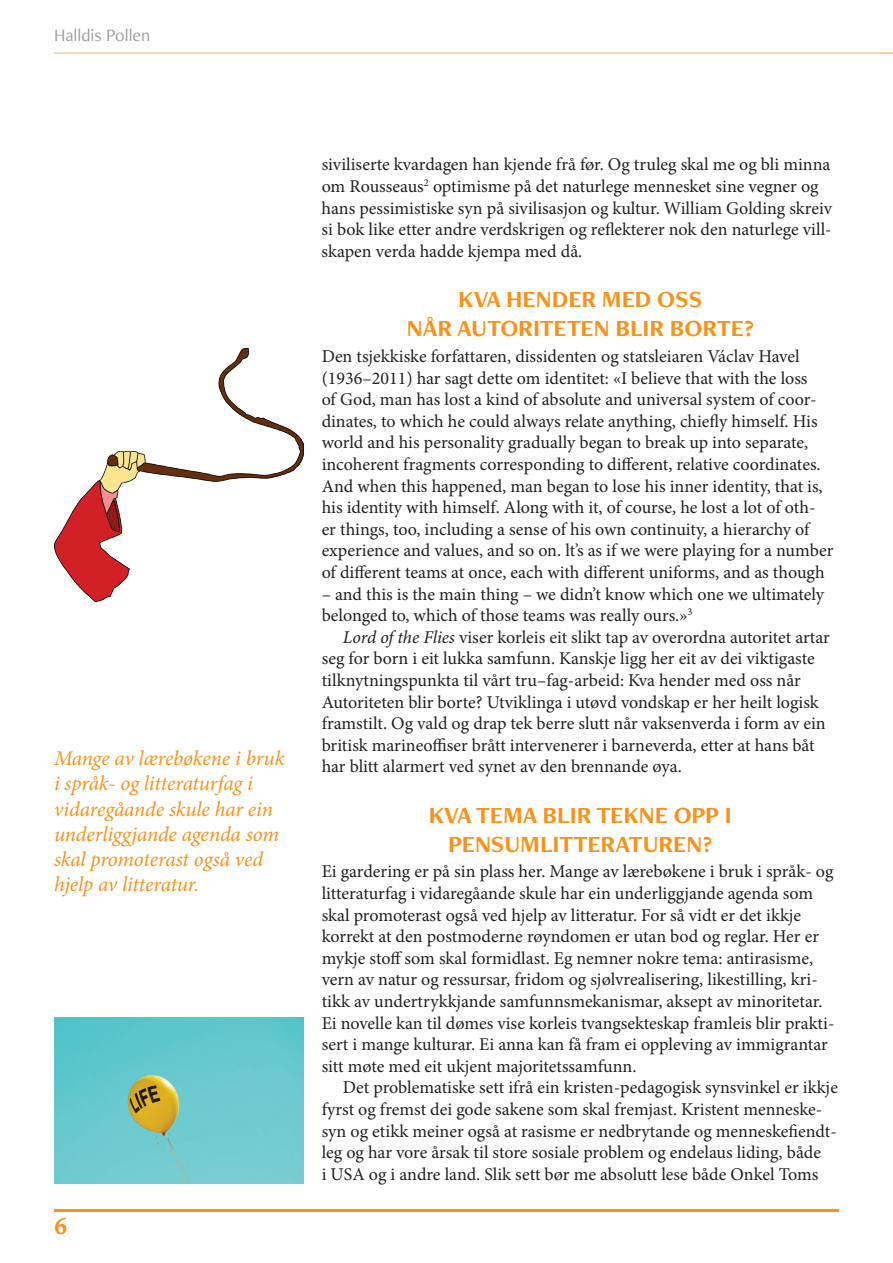
<style>
.page{position:relative;width:893px;height:1263px;background:#fff}
.page>*{position:absolute;margin:0;border:0;box-sizing:border-box;transform-origin:0 0}
.t1{font:700 24px/28.8px "Freight Neo Pro";color:#f7931d;text-align:center}
.t2{font:italic 21px/25.2px "Minion Pro";letter-spacing:-.01em;color:#f7931d}
.t3{font:18px/21.6px "Minion Pro";color:#231f20}
.t4{font:18px "Freight Neo Pro";color:#999b9e}
.s1{font-style:italic}
</style>
<div class="page">
<hr style="left:54px;top:52px;width:839px;height:2px;background:#fdc98f">
<hr style="left:54px;top:1209px;width:785px;height:3px;background:#f7931d">
<img style="left:54px;top:349px;width:250px;height:253px">
<img style="left:54px;top:1018px;width:250px;height:165px">
<p class="t4" style="left:54px;top:23px;width:98px">Halldis Pollen</p>
<p class="t2" style="left:54px;top:746px;width:232px">Mange av lærebøkene i bruk i språk- og litteraturfag i vidaregåande skule har ein underliggjande agenda som skal promoterast også ved hjelp av litteratur.</p>
<h1 class="t1" style="left:54px;top:1211px;width:15px">6</h1>
<p class="t3" style="left:322px;top:154px;width:512px">siviliserte kvardagen han kjende frå før. Og truleg skal me og bli minna om Rousseaus<sup>2</sup> optimisme på det naturlege mennesket sine vegner og hans pessimistiske syn på sivilisasjon og kultur. William Golding skreiv si bok like etter andre verdskrigen og reflekterer nok den naturlege vill&shy;skapen verda hadde kjempa med då.</p>
<h1 class="t1" style="left:407px;top:284px;width:349px">KVA HENDER MED OSS<br>NÅR AUTORITETEN BLIR BORTE?</h1>
<p class="t3" style="left:322px;top:345px;width:513px">Den tsjekkiske forfattaren, dissidenten og statsleiaren Václav Havel (1936–2011) har sagt dette om identitet: «I believe that with the loss<br>of God, man has lost a kind of absolute and universal system of coor&shy;dinates, to which he could always relate anything, chiefly himself. His world and his personality gradually began to break up into separate, incoherent fragments corresponding to different, relative coordinates.<br>And when this happened, man began to lose his inner identity, that is, his identity with himself. Along with it, of course, he lost a lot of oth&shy;er things, too, including a sense of his own continuity, a hierarchy of experience and values, and so on. lt’s as if we were playing for a number of different teams at once, each with different uniforms, and as though</p>
<p class="t3" style="left:322px;top:583px;width:504px">– and this is the main thing – we didn’t know which one we ultimately belonged to, which of those teams was really ours.»<sup>3</sup></p>
<p class="t3" style="left:322px;top:626px;width:510px;text-indent:21px"><span class="s1">Lord of the Flies</span> viser korleis eit slikt tap av overordna autoritet artar seg for born i eit lukka samfunn. Kanskje ligg her eit av dei viktigaste tilknytningspunkta til vårt tru–fag-arbeid: Kva hender med oss når Autoriteten blir borte? Utviklinga i utøvd vondskap er her heilt logisk framstilt. Og vald og drap tek berre slutt når vaksenverda i form av ein britisk marineoffiser brått intervenerer i barneverda, etter at hans båt har blitt alarmert ved synet av den brennande øya.</p>
<h1 class="t1" style="left:429px;top:800px;width:305px">KVA TEMA BLIR TEKNE OPP I<br>PENSUMLITTERATUREN?</h1>
<p class="t3" style="left:322px;top:861px;width:514px">Ei gardering er på sin plass her. Mange av lærebøkene i bruk i språk- og litteraturfag i vidaregåande skule har ein underliggjande agenda som skal promoterast også ved hjelp av litteratur. For så vidt er det ikkje korrekt at den postmoderne røyndomen er utan bod og reglar. Her er mykje stoff som skal formidlast. Eg nemner nokre tema: antirasisme, vern av natur og ressursar, fridom og sjølvrealisering, likestilling, kri&shy;tikk av undertrykkjande samfunnsmekanismar, aksept av minoritetar.<br>Ei novelle kan til dømes vise korleis tvangsekteskap framleis blir prakti&shy;sert i mange kulturar. Ei anna kan få fram ei oppleving av immigrantar sitt møte med eit ukjent majoritetssamfunn.</p>
<p class="t3" style="left:322px;top:1077px;width:518px;text-indent:21px">Det problematiske sett ifrå ein kristen-pedagogisk synsvinkel er ikkje fyrst og fremst dei gode sakene som skal fremjast. Kristent menneske&shy;syn og etikk meiner også at rasisme er nedbrytande og menneskefiendt&shy;leg og har vore årsak til store sosiale problem og endelaus liding, både<br>i USA og i andre land. Slik sett bør me absolutt lese både Onkel Toms</p>
</div>
